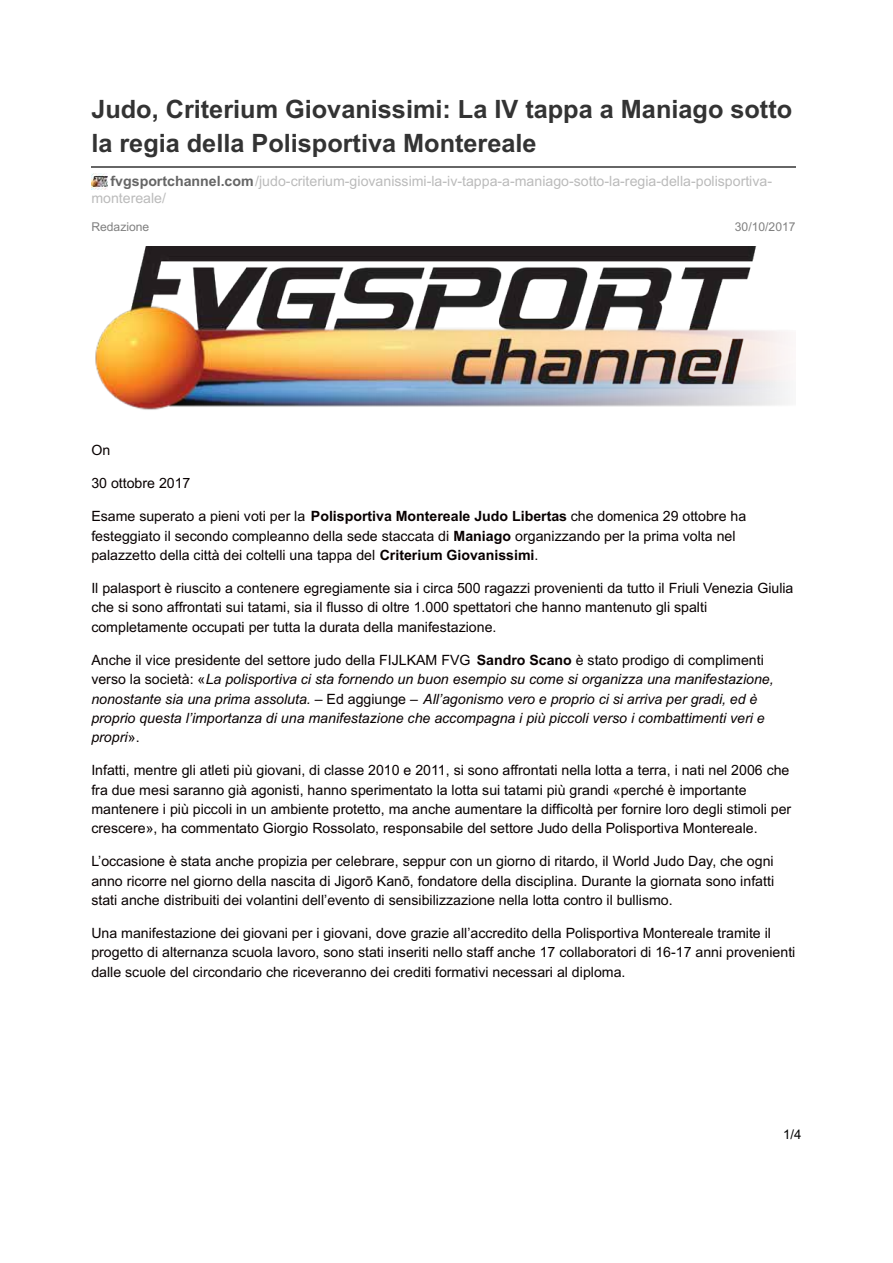
<style>
.page{position:relative;width:893px;height:1263px;background:#fff}
.page>*{position:absolute;margin:0;border:0;box-sizing:border-box;transform-origin:0 0}
.t1{font:700 25.35px/34.3px "Arial";color:#333}
.t2{font:14.1px/19.2px "Arial";color:#080000}
.t3{font:italic 14.1px/19.2px "Arial";color:#080000}
.t4{font:14.1px/16.2px "Arial";color:#bbb}
.t5{font:13.2px "Arial";color:#000}
.t6{font:12.15px "Arial";color:#808080}
.s1{font-weight:700;color:#666}
.s2{font-weight:700}
.s3{font-style:normal}
.s4{font-weight:700;font-style:normal}
</style>
<div class="page">
<hr style="left:91px;top:166px;width:704px;height:1px;background:#666">
<img style="left:91px;top:173px;width:17px;height:16px">
<img style="left:95px;top:246px;width:693px;height:164px">
<h1 class="t1" style="left:91px;top:94px;width:702px">Judo, Criterium Giovanissimi: La IV tappa a Maniago sotto la regia della Polisportiva Montereale</h1>
<p class="t4" style="left:91px;top:175px;width:682px;text-indent:19px"><span class="s1">fvgsportchannel.com</span>/judo-criterium-giovanissimi-la-iv-tappa-a-maniago-sotto-la-regia-della-polisportiva&shy;montereale/</p>
<p class="t6" style="left:91px;top:222px;width:60px">Redazione</p>
<p class="t6" style="left:735px;top:222px;width:62px">30/10/2017</p>
<p class="t2" style="left:91px;top:441px;width:20px">On</p>
<p class="t2" style="left:91px;top:475px;width:101px">30 ottobre 2017</p>
<p class="t2" style="left:91px;top:508px;width:656px">Esame superato a pieni voti per la <span class="s2">Polisportiva Montereale Judo Libertas</span> che domenica 29 ottobre ha festeggiato il secondo compleanno della sede staccata di <span class="s2">Maniago</span> organizzando per la prima volta nel palazzetto della città dei coltelli una tappa del <span class="s2">Criterium Giovanissimi</span>.</p>
<p class="t2" style="left:91px;top:580px;width:704px">Il palasport è riuscito a contenere egregiamente sia i circa 500 ragazzi provenienti da tutto il Friuli Venezia Giulia che si sono affrontati sui tatami, sia il flusso di oltre 1.000 spettatori che hanno mantenuto gli spalti completamente occupati per tutta la durata della manifestazione.</p>
<p class="t3" style="left:91px;top:652px;width:684px"><span class="s3">Anche il vice presidente del settore judo della FIJLKAM FVG</span> <span class="s4">Sandro Scano</span> <span class="s3">è stato prodigo di complimenti verso la società: «</span>La polisportiva ci sta fornendo un buon esempio su come si organizza una manifestazione, nonostante sia una prima assoluta. <span class="s3">– Ed aggiunge –</span> All’agonismo vero e proprio ci si arriva per gradi, ed è proprio questa l’importanza di una manifestazione che accompagna i più piccoli verso i combattimenti veri e propri<span class="s3">».</span></p>
<p class="t2" style="left:91px;top:762px;width:701px">Infatti, mentre gli atleti più giovani, di classe 2010 e 2011, si sono affrontati nella lotta a terra, i nati nel 2006 che fra due mesi saranno già agonisti, hanno sperimentato la lotta sui tatami più grandi «perché è importante mantenere i più piccoli in un ambiente protetto, ma anche aumentare la difficoltà per fornire loro degli stimoli per crescere», ha commentato Giorgio Rossolato, responsabile del settore Judo della Polisportiva Montereale.</p>
<p class="t2" style="left:91px;top:853px;width:684px;text-align:justify">L’occasione è stata anche propizia per celebrare, seppur con un giorno di ritardo, il World Judo Day, che ogni anno ricorre nel giorno della nascita di Jigorō Kanō, fondatore della disciplina. Durante la giornata sono infatti stati anche distribuiti dei volantini dell’evento di sensibilizzazione nella lotta contro il bullismo.</p>
<p class="t2" style="left:91px;top:925px;width:705px">Una manifestazione dei giovani per i giovani, dove grazie all’accredito della Polisportiva Montereale tramite il progetto di alternanza scuola lavoro, sono stati inseriti nello staff anche 17 collaboratori di 16-17 anni provenienti dalle scuole del circondario che riceveranno dei crediti formativi necessari al diploma.</p>
<p class="t5" style="left:783px;top:1130px;width:20px">1/4</p>
</div>
